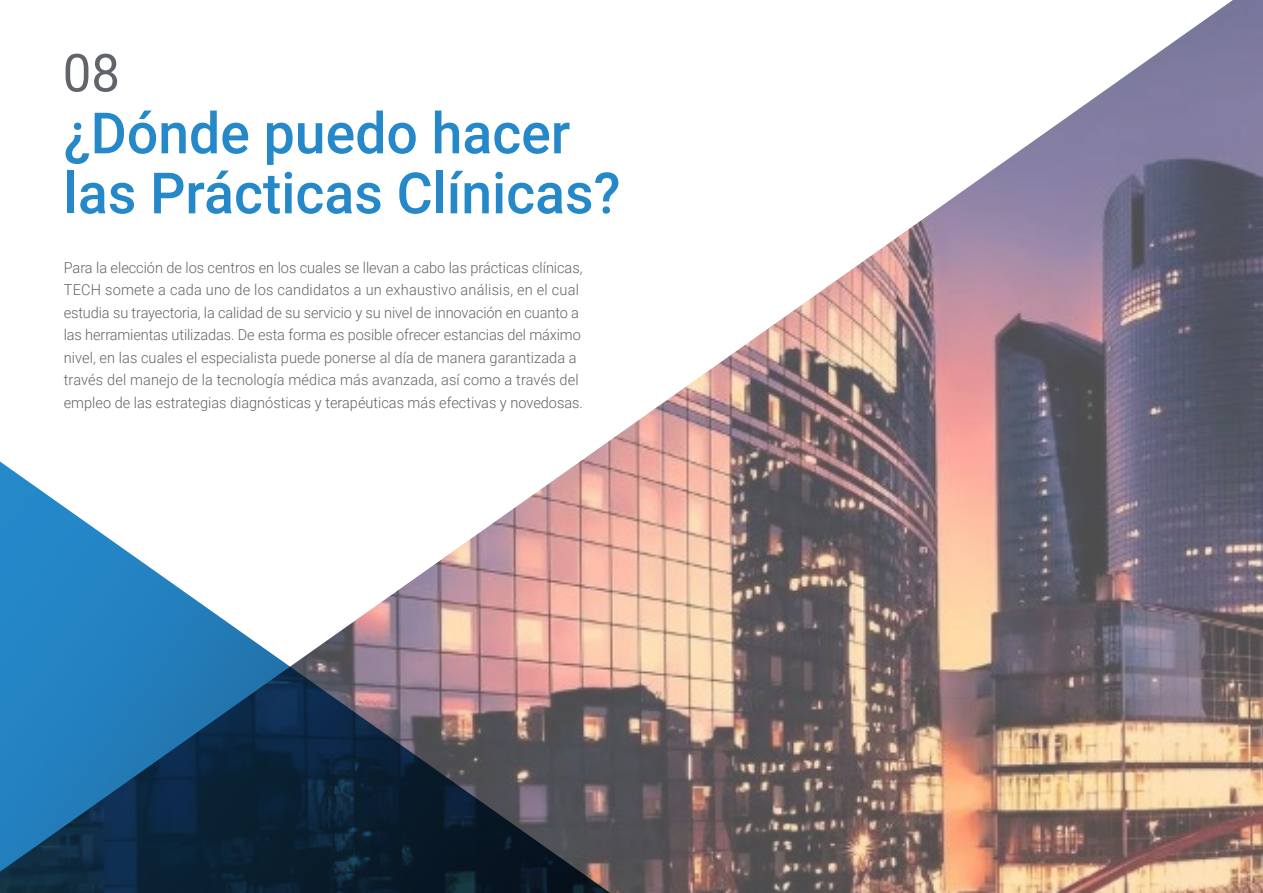
<style>
.page{position:relative;width:1263px;height:893px;background:#fff}
.page>*{position:absolute;margin:0;border:0;box-sizing:border-box;transform-origin:0 0}
.t1{font:500 57px/60px "Roboto";color:#2488c9}
.t2{font:52.5px "Roboto";color:#61646a}
.t3{font:300 15px/22.5px "Roboto";color:#61646a}
</style>
<div class="page">
<img style="left:602px;top:0;width:661px;height:893px">
<svg style="left:0;top:446px;width:640px;height:447px"></svg>
<h2 class="t2" style="left:63px;top:36px;width:59px">08</h2>
<h1 class="t1" style="left:64px;top:101px;width:558px">¿Dónde puedo hacer las Prácticas Clínicas?</h1>
<p class="t3" style="left:64px;top:255px;width:521px">Para la elección de los centros en los cuales se llevan a cabo las prácticas clínicas, TECH somete a cada uno de los candidatos a un exhaustivo análisis, en el cual estudia su trayectoria, la calidad de su servicio y su nivel de innovación en cuanto a las herramientas utilizadas. De esta forma es posible ofrecer estancias del máximo nivel, en las cuales el especialista puede ponerse al día de manera garantizada a través del manejo de la tecnología médica más avanzada, así como a través del empleo de las estrategias diagnósticas y terapéuticas más efectivas y novedosas.</p>
</div>
